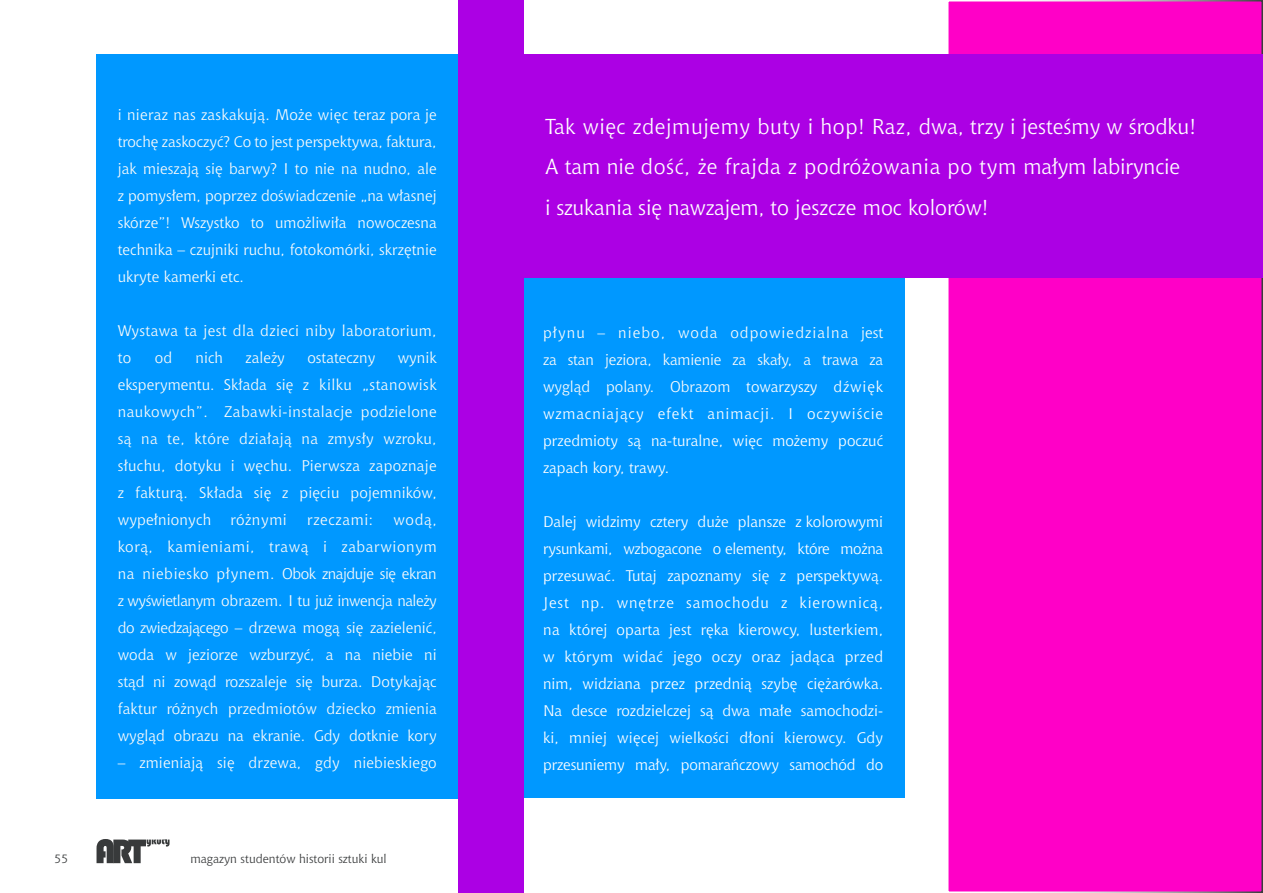
<style>
.page{position:relative;width:1263px;height:893px;background:#fff}
.page>*{position:absolute;margin:0;border:0;box-sizing:border-box;transform-origin:0 0}
.t1{font:21px/40.5px "Chianti PL";color:#fff}
.t2{font:15px/27px "Chianti PL";letter-spacing:.01em;color:#fbfbfb;text-align:justify}
.t3{font:15px/27px "Chianti PL";color:#fff;text-align:justify}
.t4{font:15px "Chianti PL";letter-spacing:.04em;color:#fbfbfb}
.t5{font:12px "Chianti PL";color:#383a3b}
.s1{color:#fbfbfb}
</style>
<div class="page">
<div style="left:97px;top:54px;width:361px;height:744px;background:#0098ff"></div>
<div style="left:522px;top:75px;width:382px;height:723px;background:#0098ff"></div>
<div style="left:948px;top:1px;width:314px;height:891px;background:#ff00c7"></div>
<div style="left:947px;top:0;width:316px;height:893px;border:2px solid #fff"></div>
<div style="left:520px;top:54px;width:743px;height:223px;background:#ac00e4"></div>
<div style="left:458px;top:0;width:65px;height:893px;background:#ac00e4"></div>
<svg style="left:97px;top:839px;width:73px;height:24px"></svg>
<p class="t2" style="left:118px;top:101px;width:320px">i nieraz nas zaskakują. Może więc teraz pora je trochę zaskoczyć? Co to jest perspektywa, faktura, jak mieszają się barwy? I to nie na nudno, ale z pomysłem, poprzez doświadczenie „na własnej skórze”! Wszystko to umożliwiła nowoczesna technika – czujniki ruchu, fotokomórki, skrzętnie ukryte kamerki etc.</p>
<p class="t2" style="left:118px;top:317px;width:320px">Wystawa ta jest dla dzieci niby laboratorium, to</p>
<p class="t2" style="left:118px;top:344px;width:320px;text-indent:280px">wynik eksperymentu. Składa się z kilku „stanowisk naukowych”. Zabawki-instalacje podzielone są na te, które działają na zmysły wzroku, słuchu, dotyku i węchu. Pierwsza zapoznaje z fakturą. Składa się z pięciu pojemników, wypełnionych</p>
<p class="t2" style="left:155px;top:344px;width:19px">od</p>
<p class="t2" style="left:196px;top:344px;width:29px">nich</p>
<p class="t2" style="left:246px;top:344px;width:41px">zależy</p>
<p class="t2" style="left:307px;top:344px;width:69px">ostateczny</p>
<p class="t2" style="left:118px;top:506px;width:320px;text-indent:276px">wodą, korą, kamieniami, trawą i zabarwionym na niebiesko płynem. Obok znajduje się ekran z wyświetlanym obrazem. I tu już inwencja należy do zwiedzającego – drzewa mogą się zazielenić, woda w jeziorze wzburzyć, a na niebie ni stąd ni zowąd rozszaleje się burza. Dotykając faktur różnych przedmiotów dziecko zmienia wygląd obrazu na ekranie. Gdy dotknie kory</p>
<p class="t2" style="left:118px;top:749px;width:320px">– zmieniają się drzewa, gdy niebieskiego</p>
<p class="t4" style="left:231px;top:510px;width:58px">różnymi</p>
<p class="t4" style="left:307px;top:510px;width:68px">rzeczami:</p>
<p class="t5" style="left:54px;top:852px;width:16px">55</p>
<p class="t5" style="left:190px;top:852px;width:198px">magazyn studentów historii sztuki kul</p>
<h1 class="t1" style="left:545px;top:106px;width:652px">Tak więc zdejmujemy buty i hop! Raz, dwa, trzy i jesteśmy w środku!<br>A tam nie dość, że frajda z podróżowania po tym małym labiryncie<br>i szukania się nawzajem, to jeszcze moc kolorów!</h1>
<p class="t3" style="left:543px;top:319px;width:342px"><span class="s1">płynu – niebo, woda odpowiedzialna jest za stan jeziora, kamienie za skały, a trawa za wygląd polany. Obrazom</span> towarzyszy dźwięk wzmacniający efekt animacji. I oczywiście przedmioty są na-turalne, więc możemy poczuć zapach kory, trawy.</p>
<p class="t3" style="left:543px;top:508px;width:342px">Dalej widzimy cztery duże plansze z kolorowymi rysunkami, wzbogacone o elementy, które można przesuwać. Tutaj zapoznamy się z perspektywą.<br>Jest np. wnętrze samochodu z kierownicą, na której oparta jest ręka kierowcy, lusterkiem, w którym widać jego oczy oraz jadąca przed nim, widziana przez przednią szybę ciężarówka.<br>Na desce rozdzielczej są dwa małe samochodzi&shy;ki, mniej więcej wielkości dłoni kierowcy. Gdy przesuniemy mały, pomarańczowy samochód do</p>
</div>
